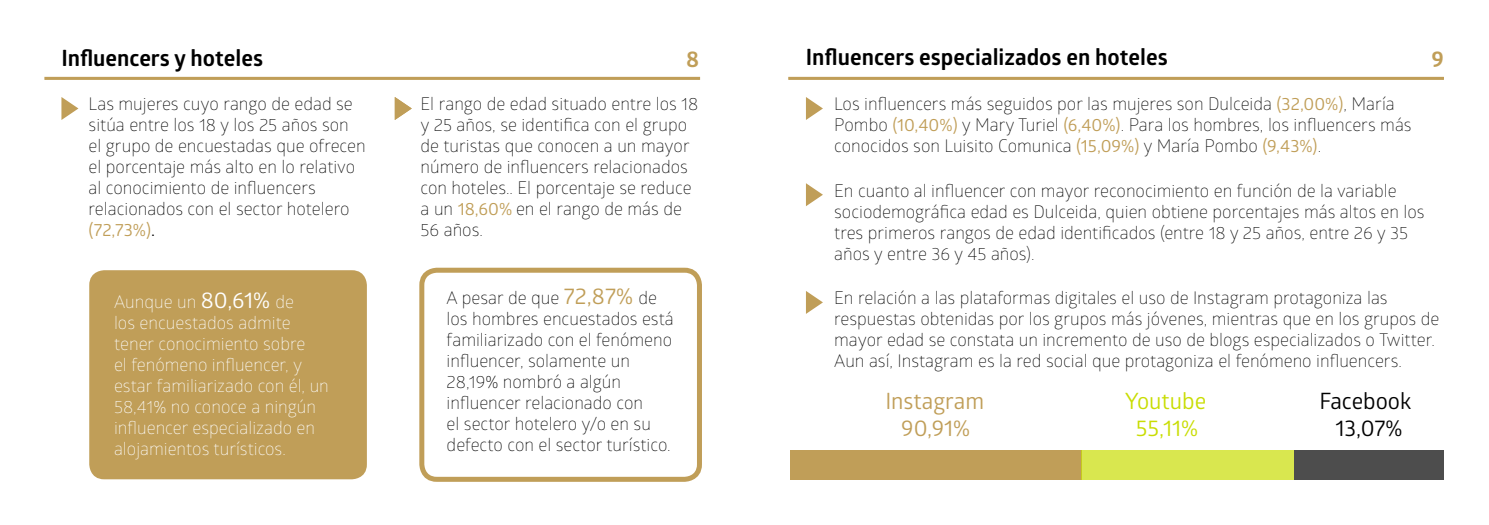
<style>
.page{position:relative;width:1489px;height:525px;background:#fff}
.page>*{position:absolute;margin:0;border:0;box-sizing:border-box;transform-origin:0 0}
.t1{font:700 22.5px "Glober";color:#000}
.t2{font:22.5px/27.2px "Glober";color:#c09e58;text-align:center}
.t3{font:22.5px "Glober";color:#000}
.t4{font:22.5px "Glober";color:#c9dd03}
.t5{font:700 22.5px "Glober";color:#c09e58}
.t6{font:300 17.5px/21px "Glober";color:#000}
.t7{font:300 17.5px/21px "Glober";color:#fff}
.s1{font-weight:400;color:#c09e58}
.s2{font-weight:400}
.s3{font-weight:400;font-size:22.5px}
.s4{font-weight:400;font-size:22.5px;color:#c09e58}
</style>
<div class="page">
<div style="left:89px;top:270px;width:278px;height:209px;background:#c09e58;border-radius:15px"></div>
<div style="left:419px;top:267px;width:283px;height:214px;border:5px solid #c09e58;border-radius:15px"></div>
<div style="left:44px;top:77px;width:656px;height:3px;background:#c09e58;border:1px solid #c09e58"></div>
<svg style="left:61px;top:97px;width:18px;height:23px"></svg>
<svg style="left:394px;top:97px;width:18px;height:23px"></svg>
<div style="left:788px;top:77px;width:655px;height:3px;background:#c09e58;border:1px solid #c09e58"></div>
<svg style="left:806px;top:97px;width:17px;height:23px"></svg>
<svg style="left:806px;top:183px;width:17px;height:23px"></svg>
<svg style="left:806px;top:291px;width:17px;height:23px"></svg>
<div style="left:790px;top:450px;width:291px;height:29px;background:#c09e58"></div>
<div style="left:1293px;top:450px;width:150px;height:29px;background:#4d4d4d"></div>
<div style="left:1081px;top:450px;width:212px;height:29px;background:#d9e74f"></div>
<p class="t1" style="left:806px;top:41px;width:363px">Influencers especializados en hoteles</p>
<p class="t6" style="left:834px;top:92px;width:579px">Los influencers más seguidos por las mujeres son Dulceida <span class="s1">(32,00%)</span>, María<br>Pombo <span class="s1">(10,40%)</span> y Mary Turiel <span class="s1">(6,40%)</span>. Para los hombres, los influencers más conocidos son Luisito Comunica <span class="s1">(15,09%)</span> y María Pombo <span class="s1">(9,43%)</span>.</p>
<p class="t6" style="left:834px;top:180px;width:592px">En cuanto al influencer con mayor reconocimiento en función de la variable sociodemográfica edad es Dulceida, quien obtiene porcentajes más altos en los tres primeros rangos de edad identificados (entre 18 y 25 años, entre 26 y 35 años y entre 36 y 45 años).</p>
<p class="t6" style="left:834px;top:286px;width:606px">En relación a las plataformas digitales el uso de Instagram protagoniza las respuestas obtenidas por los grupos más jóvenes, mientras que en los grupos de mayor edad se constata un incremento de uso de blogs especializados o Twitter.<br>Aun así, Instagram es la red social que protagoniza el fenómeno influencers.</p>
<p class="t2" style="left:885px;top:386px;width:100px">Instagram<br>90,91%</p>
<p class="t1" style="left:61px;top:42px;width:203px">Influencers y hoteles</p>
<p class="t6" style="left:89px;top:92px;width:278px">Las mujeres cuyo rango de edad se sitúa entre los 18 y los 25 años son el grupo de encuestadas que ofrecen el porcentaje más alto en lo relativo al conocimiento de influencers relacionados con el sector hotelero <span class="s1">(72,73%)</span><span class="s2">.</span></p>
<p class="t6" style="left:420px;top:92px;width:279px">El rango de edad situado entre los 18 y 25 años, se identifica con el grupo de turistas que conocen a un mayor número de influencers relacionados con hoteles.. El porcentaje se reduce a un <span class="s1">18,60%</span> en el rango de más de<br>56 años.</p>
<p class="t5" style="left:686px;top:43px;width:15px">8</p>
<p class="t5" style="left:1431px;top:43px;width:14px">9</p>
<p class="t7" style="left:114px;top:290px;width:216px">Aunque un <span class="s3">80,61%</span> de<br>los encuestados admite tener conocimiento sobre<br>el fenómeno influencer, y estar familiarizado con él, un<br>58,41% no conoce a ningún influencer especializado en alojamientos turísticos.</p>
<p class="t6" style="left:446px;top:286px;width:228px">A pesar de que <span class="s4">72,87%</span> de los hombres encuestados está familiarizado con el fenómeno influencer, solamente un<br>28,19% nombró a algún influencer relacionado con<br>el sector hotelero y/o en su defecto con el sector turístico.</p>
<p class="t4" style="left:1124px;top:385px;width:83px">Youtube</p>
<p class="t3" style="left:1319px;top:385px;width:93px">Facebook</p>
<p class="t4" style="left:1135px;top:412px;width:64px">55,11%</p>
<p class="t3" style="left:1335px;top:412px;width:69px">13,07%</p>
</div>
